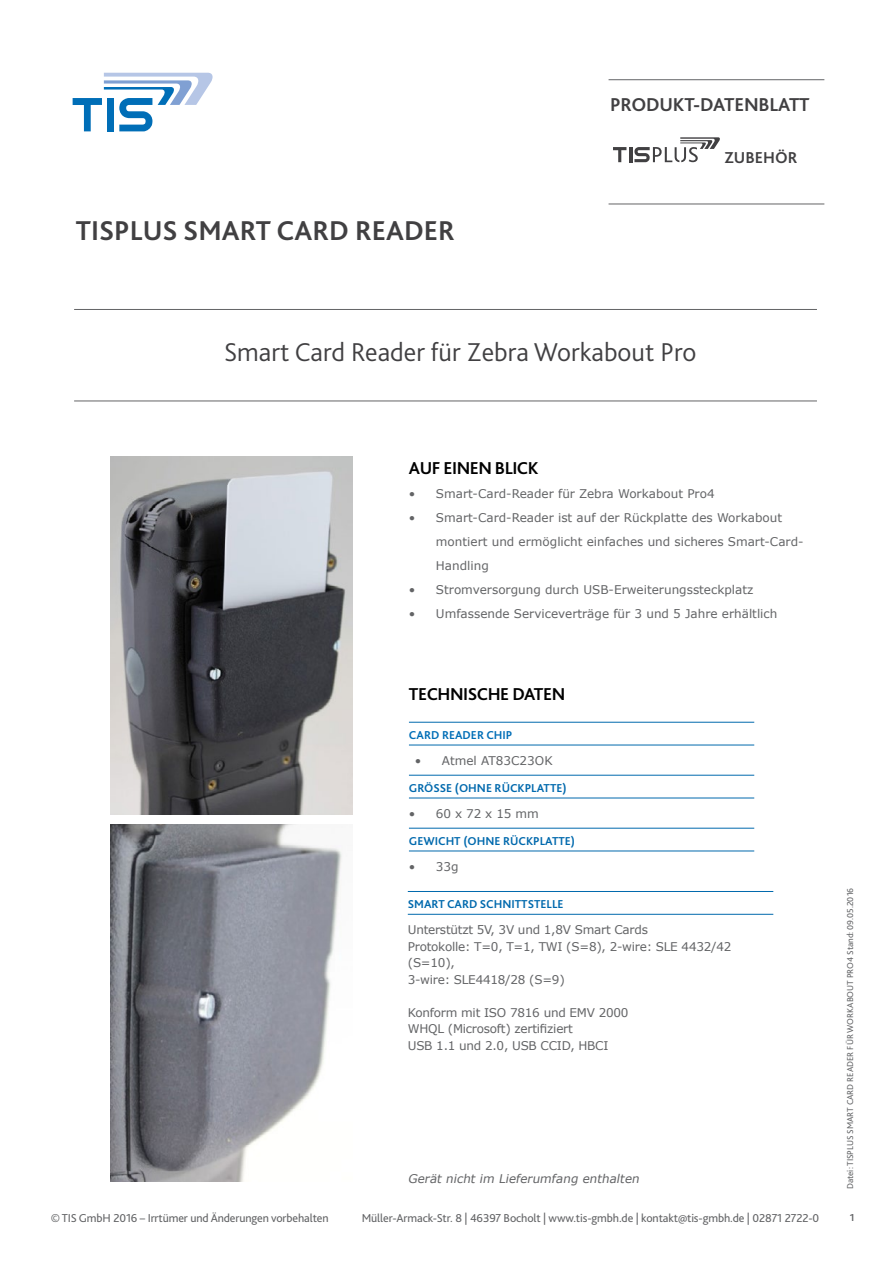
<style>
.page{position:relative;width:893px;height:1263px;background:#fff}
.page>*{position:absolute;margin:0;border:0;box-sizing:border-box;transform-origin:0 0}
.t1{font:700 28.5px "Bliss 2";color:#414042}
.t2{font:300 27px "Bliss 2";color:#414042}
.t3{font:700 19.5px "Bliss 2";letter-spacing:-.01em;color:#414042}
.t4{font:700 18px "Bliss 2";letter-spacing:-.025em;color:#000}
.t5{font:700 16.5px "Bliss 2";color:#414042}
.t6{font:12px/24px "Verdana";color:#636466}
.t7{font:12px/16.5px "Verdana";letter-spacing:-.02em;color:#636466}
.t8{font:12px "Bliss 2";letter-spacing:-.01em;color:#636466}
.t9{font:700 12px "Bliss 2";color:#0069ad}
.t10{font:italic 12px "Verdana";color:#636466}
.t11{font:700 12px "Bliss 2";color:#006eb7}
.t12{font:700 10.5px "Bliss 2";color:#636466}
.t13{font:9px "Bliss 2";color:#636466}
</style>
<div class="page">
<svg style="left:73px;top:73px;width:140px;height:58px"></svg>
<hr style="left:609px;top:79px;width:215px;height:1px;background:#636466">
<hr style="left:609px;top:204px;width:215px;height:1px;background:#636466">
<svg style="left:613px;top:147px;width:13px;height:15px"></svg>
<hr style="left:629px;top:147px;width:3px;height:15px;background:#414042">
<svg style="left:634px;top:137px;width:86px;height:25px"></svg>
<hr style="left:74px;top:309px;width:743px;height:1px;background:#636466">
<hr style="left:74px;top:401px;width:743px;height:1px;background:#636466">
<hr style="left:409px;top:798px;width:345px;height:1px;background:#0069ad">
<hr style="left:409px;top:775px;width:345px;height:1px;background:#0069ad">
<hr style="left:409px;top:722px;width:345px;height:1px;background:#0069ad">
<hr style="left:409px;top:745px;width:345px;height:1px;background:#0069ad">
<hr style="left:409px;top:828px;width:345px;height:1px;background:#0069ad">
<hr style="left:409px;top:851px;width:345px;height:1px;background:#0069ad">
<hr style="left:408px;top:891px;width:365px;height:1px;background:#0069ad">
<hr style="left:408px;top:914px;width:365px;height:1px;background:#0069ad">
<img style="left:111px;top:456px;width:241px;height:358px">
<img style="left:111px;top:824px;width:231px;height:358px">
<h3 class="t3" style="left:610px;top:92px;width:201px">PRODUKT-DATENBLATT</h3>
<h1 class="t1" style="left:76px;top:212px;width:381px">TISPLUS SMART CARD READER</h1>
<h3 class="t5" style="left:725px;top:147px;width:74px">ZUBEHÖR</h3>
<h2 class="t2" style="left:224px;top:336px;width:474px">Smart Card Reader für Zebra Workabout Pro</h2>
<h3 class="t4" style="left:409px;top:456px;width:131px">AUF EINEN BLICK</h3>
<p class="t6" style="left:409px;top:481px;width:307px">• Smart-Card-Reader für Zebra Workabout Pro4</p>
<p class="t6" style="left:436px;top:505px;width:369px;text-indent:-27px">• Smart-Card-Reader ist auf der Rückplatte des Workabout montiert und ermöglicht einfaches und sicheres Smart-Card-<br>Handling</p>
<p class="t6" style="left:409px;top:577px;width:346px">• Stromversorgung durch USB-Erweiterungssteckplatz</p>
<p class="t6" style="left:409px;top:601px;width:370px">• Umfassende Serviceverträge für 3 und 5 Jahre erhältlich</p>
<h3 class="t4" style="left:409px;top:682px;width:158px">TECHNISCHE DATEN</h3>
<p class="t11" style="left:409px;top:727px;width:105px">CARD READER CHIP</p>
<p class="t6" style="left:415px;top:748px;width:139px">• Atmel AT83C23OK</p>
<p class="t9" style="left:409px;top:780px;width:159px">GRÖSSE (OHNE RÜCKPLATTE)</p>
<p class="t6" style="left:409px;top:801px;width:131px">• 60 x 72 x 15 mm</p>
<p class="t9" style="left:409px;top:833px;width:168px">GEWICHT (OHNE RÜCKPLATTE)</p>
<p class="t6" style="left:409px;top:854px;width:51px">• 33g</p>
<p class="t9" style="left:408px;top:897px;width:157px">SMART CARD SCHNITTSTELLE</p>
<p class="t7" style="left:408px;top:921px;width:325px">Unterstützt 5V, 3V und 1,8V Smart Cards<br>Protokolle: T=0, T=1, TWI (S=8), 2-wire: SLE 4432/42 (S=10),<br>3-wire: SLE4418/28 (S=9)</p>
<p class="t7" style="left:408px;top:1004px;width:222px">Konform mit ISO 7816 und EMV 2000<br>WHQL (Microsoft) zertifiziert<br>USB 1.1 und 2.0, USB CCID, HBCI</p>
<p class="t10" style="left:408px;top:1171px;width:236px">Gerät nicht im Lieferumfang enthalten</p>
<p class="t13" style="left:844px;top:1189px;width:303px;rotate:-90deg">Datei: TISPLUS SMART CARD READER FÜR WORKABOUT PRO4 Stand: 09.05.2016</p>
<p class="t8" style="left:51px;top:1210px;width:279px">© TIS GmbH 2016 – Irrtümer und Änderungen vorbehalten</p>
<p class="t8" style="left:362px;top:1210px;width:459px">Müller-Armack-Str. 8 | 46397 Bocholt | www.tis-gmbh.de | kontakt@tis-gmbh.de | 02871 2722-0</p>
<p class="t12" style="left:850px;top:1211px;width:6px">1</p>
</div>
